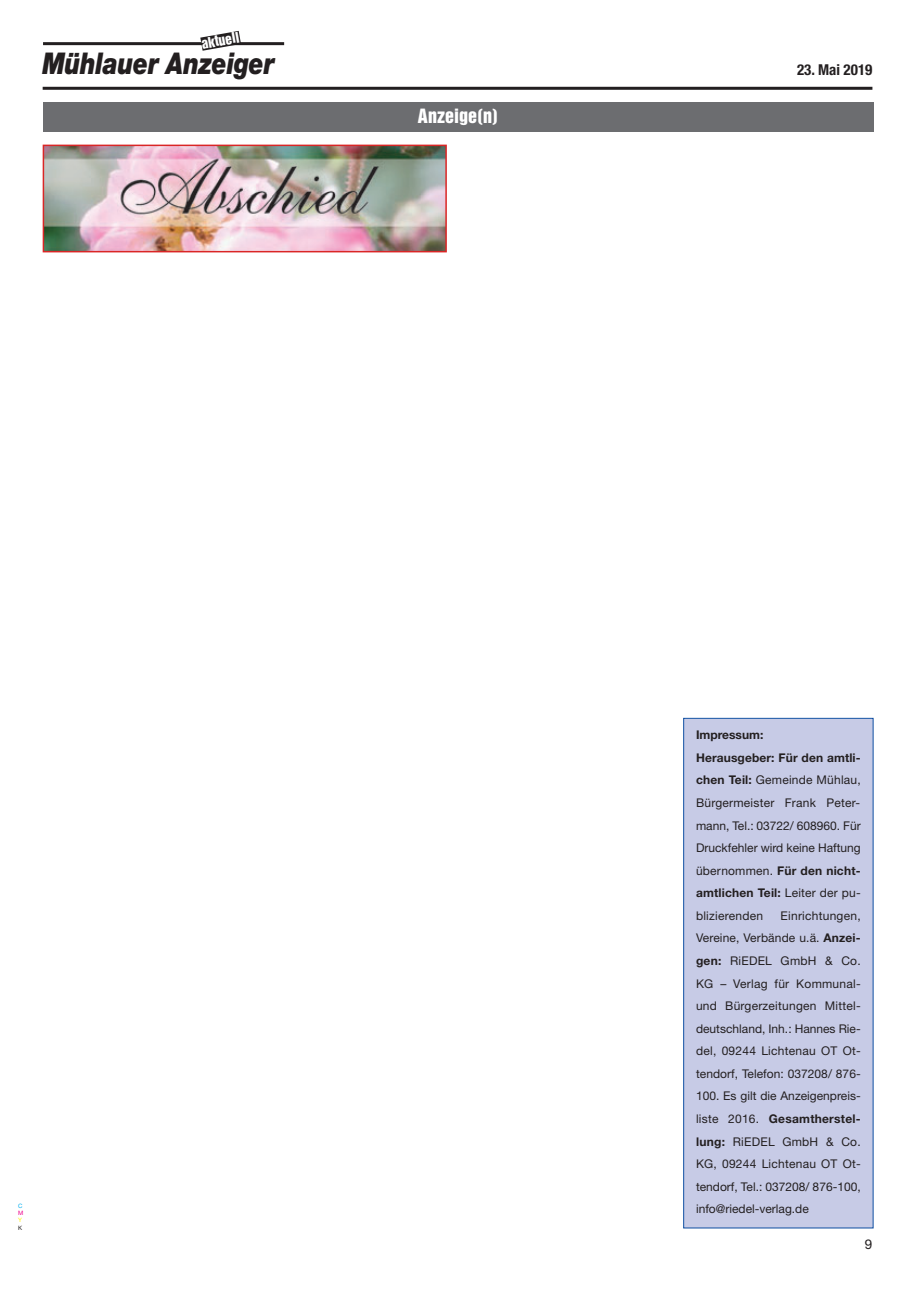
<style>
.page{position:relative;width:915px;height:1293px;background:#fff}
.page>*{position:absolute;margin:0;border:0;box-sizing:border-box;transform-origin:0 0}
.t1{font:italic 900 30px "Helvetica Neue";letter-spacing:-.01em;color:#231f20;scale:.8 1}
.t2{font:18px "Helvetica Inserat";color:#fff}
.t3{font:700 condensed 15px "Helvetica Neue";color:#231f20}
.t4{font:13.5px "Helvetica Inserat";color:#fff}
.t5{font:13.5px "Helvetica Neue";color:#231f20}
.t6{font:12px/22.5px "Helvetica Neue";color:#231f20}
.t7{font:6px "Helvetica Neue";color:#00aeef}
.t8{font:6px "Helvetica Neue";color:#ed028c}
.t9{font:6px "Helvetica Neue";color:#fff101}
.t10{font:6px "Helvetica Neue";color:#231f20}
.s1{font-weight:700}
</style>
<div class="page">
<hr style="left:43px;top:42px;width:241px;height:3px;background:#231f20">
<svg style="left:200px;top:31px;width:41px;height:20px"></svg>
<hr style="left:43px;top:87px;width:829px;height:3px;background:#231f20">
<div style="left:683px;top:718px;width:189px;height:509px;background:#c7cbe6"></div>
<div style="left:683px;top:718px;width:190px;height:510px;border:1px solid #0d4da1"></div>
<img style="left:46px;top:148px;width:397px;height:101px">
<div style="left:43px;top:145px;width:403px;height:107px;border:2px solid #da2626"></div>
<div style="left:43px;top:102px;width:830px;height:30px;background:#6c6d70"></div>
<p class="t4" style="left:201px;top:38px;width:40px;rotate:-10deg">aktuell</p>
<h1 class="t1" style="left:43px;top:52px;width:291px">Mühlauer Anzeiger</h1>
<h2 class="t2" style="left:418px;top:109px;width:81px">Anzeige(n)</h2>
<p class="t3" style="left:796px;top:65px;width:77px">23. Mai 2019</p>
<p class="t7" style="left:18px;top:1203px;width:6px">C</p>
<p class="t8" style="left:18px;top:1211px;width:7px">M</p>
<p class="t9" style="left:18px;top:1218px;width:5px">Y</p>
<p class="t10" style="left:18px;top:1225px;width:6px">K</p>
<p class="t6" style="left:695px;top:725px;width:166px"><span class="s1">Impressum:<br>Herausgeber: Für den amtli&shy;chen Teil:</span> Gemeinde Mühlau,<br>Bürger meis ter Frank Peter&shy;mann, Tel.: 03722/ 608960. Für<br>Druckfehler wird keine Haftung übernommen. <span class="s1">Für den nicht&shy;amtlichen Teil:</span> Leiter der pu&shy;blizierenden</p>
<p class="t6" style="left:695px;top:905px;width:166px;text-align:justify;text-indent:85px">Einrichtungen, Vereine, Verbände u.ä. <span class="s1">Anzei&shy;gen:</span> RiEDEL GmbH &amp; Co.<br>KG – Verlag für Kommunal&shy;und Bürgerzeitungen Mittel&shy;deutschland, Inh.: Hannes Rie&shy;del, 09244 Lichtenau OT Ot&shy;tendorf, Telefon: 037208/ 876- 100. Es gilt die Anzeigenpreis&shy;liste 2016. <span class="s1">Gesamtherstel&shy;lung:</span> RiEDEL GmbH &amp; Co.<br>KG, 09244 Lichtenau OT Ot&shy;tendorf, Tel.: 037208/ 876-100, info@riedel-verlag.de</p>
<p class="t5" style="left:864px;top:1239px;width:9px">9</p>
</div>
